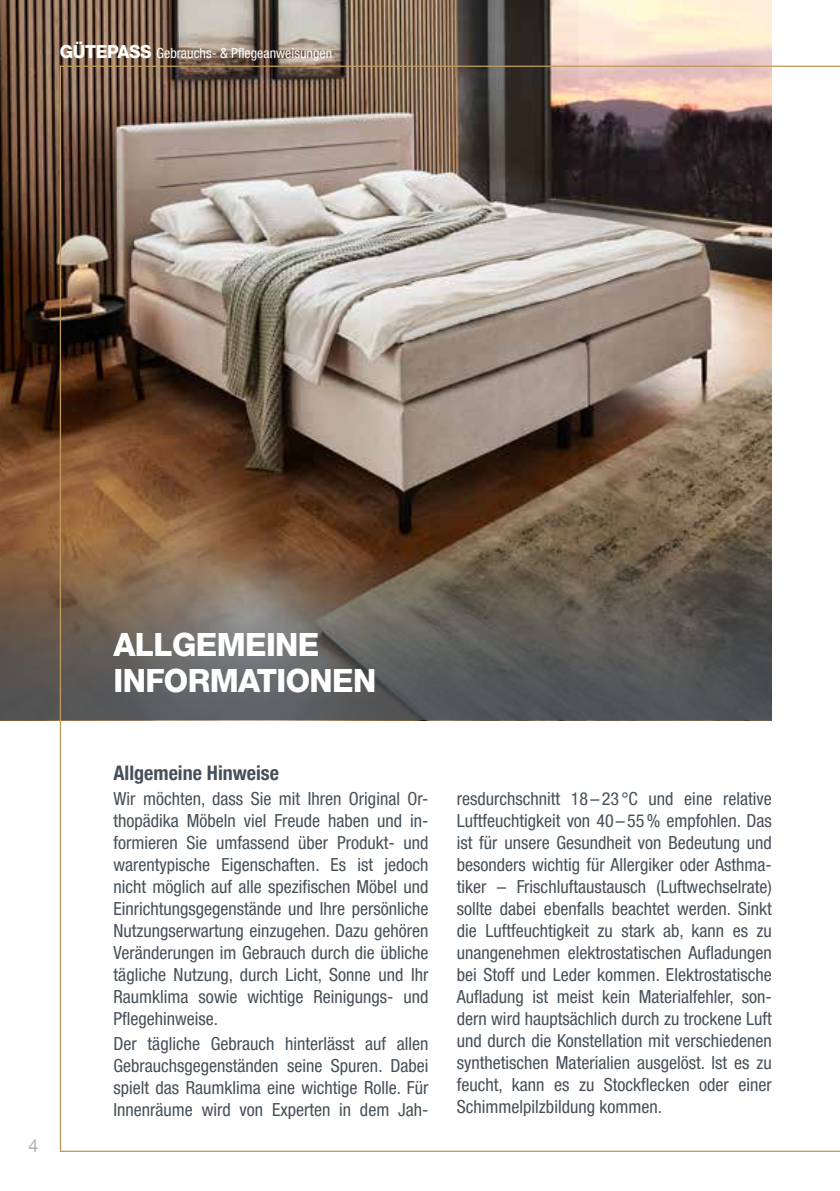
<style>
.page{position:relative;width:840px;height:1191px;background:#fff}
.page>*{position:absolute;margin:0;border:0;box-sizing:border-box;transform-origin:0 0}
.t1{font:800 32px/36px "Helvetica Neue LT Com";letter-spacing:-.02em;color:#fff}
.t2{font:700 condensed 20px "Helvetica Neue LT Pro";color:#475059}
.t3{font:condensed 18px/22px "Helvetica Neue LT Pro";color:#475059;text-align:justify}
.t4{font:18px "Helvetica Neue LT Com";color:#adacb2}
.t5{font:condensed 14px "Helvetica Neue LT Pro";color:#fff}
.s1{font-family:"Helvetica Neue LT Com";font-weight:800;font-stretch:normal;font-size:18px}
</style>
<div class="page">
<img style="left:0;top:0;width:771px;height:544px">
<div style="left:0;top:544px;width:771px;height:176px;background:linear-gradient(to bottom,#885d3a,#4a5057)"></div>
<img style="left:59px;top:38px;width:780px;height:1114px">
<hr style="left:60px;top:66px;width:779px;height:1px;background:#c09a5d">
<p class="t5" style="left:60px;top:45px;width:274px"><span class="s1">GÜTEPASS</span> Gebrauchs- &amp; Pflegeanweisungen</p>
<p class="t4" style="left:28px;top:1138px;width:11px">4</p>
<h1 class="t1" style="left:113px;top:627px;width:264px">ALLGEMEINE<br>INFORMATIONEN</h1>
<p class="t2" style="left:113px;top:761px;width:167px">Allgemeine Hinweise</p>
<p class="t3" style="left:113px;top:787px;width:316px">Wir möchten, dass Sie mit Ihren Original Or&shy;thopädika Möbeln viel Freude haben und in&shy;formieren Sie umfassend über Produkt- und warentypische Eigenschaften. Es ist jedoch nicht möglich auf alle spezifischen Möbel und Einrichtungsgegenstände und Ihre persönliche Nutzungserwartung einzugehen. Dazu gehören Veränderungen im Gebrauch durch die übliche tägliche Nutzung, durch Licht, Sonne und Ihr Raumklima sowie wichtige Reinigungs- und Pflegehinweise.</p>
<p class="t3" style="left:113px;top:1032px;width:316px">Der tägliche Gebrauch hinterlässt auf allen Gebrauchsgegenständen seine Spuren. Dabei spielt das Raumklima eine wichtige Rolle. Für Innenräume wird von Experten in dem Jah-</p>
<p class="t3" style="left:456px;top:787px;width:316px">resdurchschnitt 18 – 23 °C und eine relative Luftfeuchtigkeit von 40 – 55 % empfohlen. Das ist für unsere Gesundheit von Bedeutung und besonders wichtig für Allergiker oder Asthma&shy;tiker – Frischluftaustausch (Luftwechselrate) sollte dabei ebenfalls beachtet werden. Sinkt die Luftfeuchtigkeit zu stark ab, kann es zu unangenehmen elektrostatischen Aufladungen bei Stoff und Leder kommen. Elektrostatische Aufladung ist meist kein Materialfehler, son&shy;dern wird hauptsächlich durch zu trockene Luft und durch die Konstellation mit verschiedenen synthetischen Materialien ausgelöst. Ist es zu feucht, kann es zu Stockflecken oder einer Schimmelpilzbildung kommen.</p>
</div>
